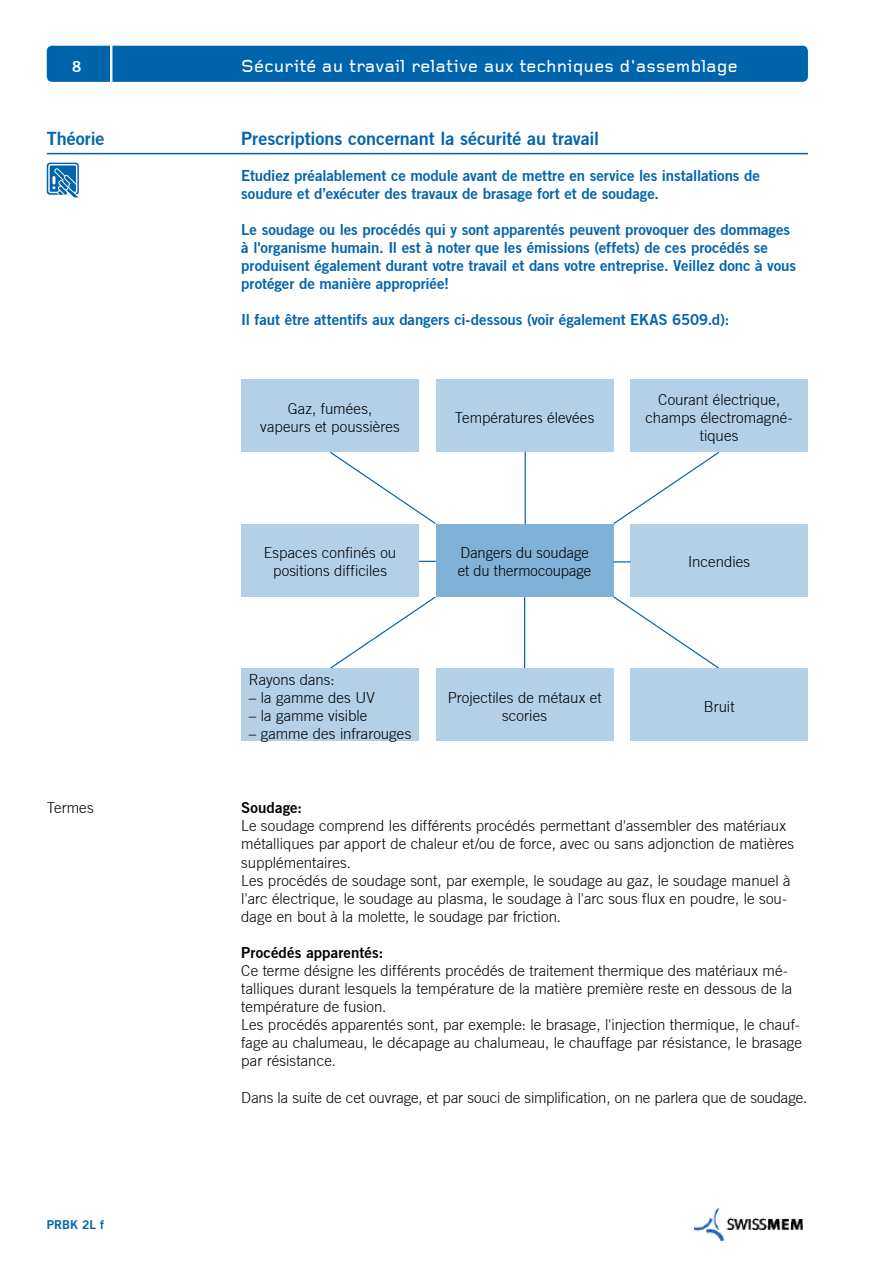
<style>
.page{position:relative;width:893px;height:1263px;background:#fff}
.page>*{position:absolute;margin:0;border:0;box-sizing:border-box;transform-origin:0 0}
.t1{font:500 18px "Foundry Gridnik";letter-spacing:.01em;color:#fff}
.t2{font:18px "Trade Gothic Bold Two";letter-spacing:-.005em;color:#0064ad}
.t3{font:300 15px/18.1px "Trade Gothic";letter-spacing:.005em;color:#000;text-align:center}
.t4{font:15px/18px "Trade Gothic Bold Two";letter-spacing:-.005em;color:#0064ad}
.t5{font:15px "Trade Gothic Bold Two";letter-spacing:.005em;color:#000}
.t6{font:15px "Trade Gothic Bold Two";color:#fff}
.t7{font:12px "Trade Gothic Bold Two";color:#0064ad}
</style>
<div class="page">
<div style="left:47px;top:46px;width:761px;height:36px;background:#0064ad;border-radius:5px"></div>
<hr style="left:47px;top:153px;width:761px;height:1px;background:#0064ad">
<hr style="left:110px;top:36px;width:2px;height:55px;background:#fff">
<img style="left:695px;top:1209px;width:107px;height:31px">
<svg style="left:47px;top:163px;width:32px;height:34px"></svg>
<svg style="left:330px;top:452px;width:106px;height:72px"></svg>
<svg style="left:613px;top:451px;width:106px;height:74px"></svg>
<hr style="left:525px;top:452px;width:1px;height:72px;background:#0064ad">
<hr style="left:524px;top:596px;width:1px;height:73px;background:#0064ad">
<svg style="left:612px;top:595px;width:108px;height:75px"></svg>
<svg style="left:329px;top:596px;width:108px;height:73px"></svg>
<div style="left:436px;top:379px;width:177px;height:73px;background:#b3d0e7"></div>
<div style="left:436px;top:669px;width:177px;height:72px;background:#b3d0e7"></div>
<div style="left:241px;top:379px;width:178px;height:73px;background:#b3d0e7"></div>
<div style="left:241px;top:669px;width:178px;height:72px;background:#b3d0e7"></div>
<div style="left:241px;top:524px;width:178px;height:72px;background:#b3d0e7"></div>
<div style="left:630px;top:524px;width:178px;height:72px;background:#b3d0e7"></div>
<div style="left:630px;top:669px;width:178px;height:72px;background:#b3d0e7"></div>
<div style="left:630px;top:379px;width:178px;height:73px;background:#b3d0e7"></div>
<div style="left:436px;top:524px;width:177px;height:72px;background:#80b1d6"></div>
<svg style="left:419px;top:561px;width:17px;height:1px"></svg>
<svg style="left:613px;top:561px;width:17px;height:1px"></svg>
<p class="t6" style="left:72px;top:58px;width:11px">8</p>
<p class="t1" style="left:241px;top:57px;width:498px">Sécurité au travail relative aux techniques d'assemblage</p>
<p class="t2" style="left:47px;top:127px;width:59px">Théorie</p>
<p class="t3" style="left:47px;top:799px;width:49px">Termes</p>
<p class="t7" style="left:47px;top:1217px;width:59px">PRBK 2L f</p>
<p class="t7" style="left:93px;top:1217px;width:5px">f</p>
<p class="t2" style="left:241px;top:127px;width:359px">Prescriptions concernant la sécurité au travail</p>
<p class="t4" style="left:241px;top:166px;width:520px">Etudiez préalablement ce module avant de mettre en service les installations de soudure et d’exécuter des travaux de brasage fort et de soudage.</p>
<p class="t4" style="left:241px;top:220px;width:556px">Le soudage ou les procédés qui y sont apparentés peuvent provoquer des dommages à l'organisme humain. Il est à noter que les émissions (effets) de ces procédés se produisent également durant votre travail et dans votre entreprise. Veillez donc à vous protéger de manière appropriée!</p>
<p class="t4" style="left:241px;top:311px;width:490px">Il faut être attentifs aux dangers ci-dessous (voir également EKAS 6509.d):</p>
<p class="t3" style="left:260px;top:399px;width:141px">Gaz, fumées,<br>vapeurs et poussières</p>
<p class="t3" style="left:455px;top:408px;width:141px">Températures élevées</p>
<p class="t3" style="left:645px;top:390px;width:149px">Courant électrique, champs électromagné&shy;tiques</p>
<p class="t3" style="left:264px;top:544px;width:134px">Espaces confinés ou positions difficiles</p>
<p class="t3" style="left:688px;top:553px;width:64px">Incendies</p>
<p class="t3" style="left:458px;top:544px;width:135px;text-align:left">Dangers du soudage et du thermocoupage</p>
<p class="t3" style="left:249px;top:670px;width:87px">Rayons dans:</p>
<p class="t3" style="left:249px;top:688px;width:127px">– la gamme des UV</p>
<p class="t3" style="left:249px;top:706px;width:120px">– la gamme visible</p>
<p class="t3" style="left:249px;top:724px;width:164px">– gamme des infrarouges</p>
<p class="t3" style="left:448px;top:688px;width:155px">Projectiles de métaux et scories</p>
<p class="t3" style="left:704px;top:697px;width:32px">Bruit</p>
<p class="t5" style="left:241px;top:799px;width:62px">Soudage:</p>
<p class="t3" style="left:241px;top:817px;width:554px;text-align:left">Le soudage comprend les différents procédés permettant d'assembler des matériaux métalliques par apport de chaleur et/ou de force, avec ou sans adjonction de matières supplémentaires.<br>Les procédés de soudage sont, par exemple, le soudage au gaz, le soudage manuel à l'arc électrique, le soudage au plasma, le soudage à l'arc sous flux en poudre, le sou&shy;dage en bout à la molette, le soudage par friction.</p>
<p class="t5" style="left:241px;top:943px;width:143px">Procédés apparentés:</p>
<p class="t3" style="left:241px;top:961px;width:562px;text-align:left">Ce terme désigne les différents procédés de traitement thermique des matériaux mé&shy;talliques durant lesquels la température de la matière première reste en dessous de la température de fusion.<br>Les procédés apparentés sont, par exemple: le brasage, l'injection thermique, le chauf&shy;fage au chalumeau, le décapage au chalumeau, le chauffage par résistance, le brasage par résistance.</p>
<p class="t3" style="left:241px;top:1088px;width:567px">Dans la suite de cet ouvrage, et par souci de simplification, on ne parlera que de soudage.</p>
</div>
